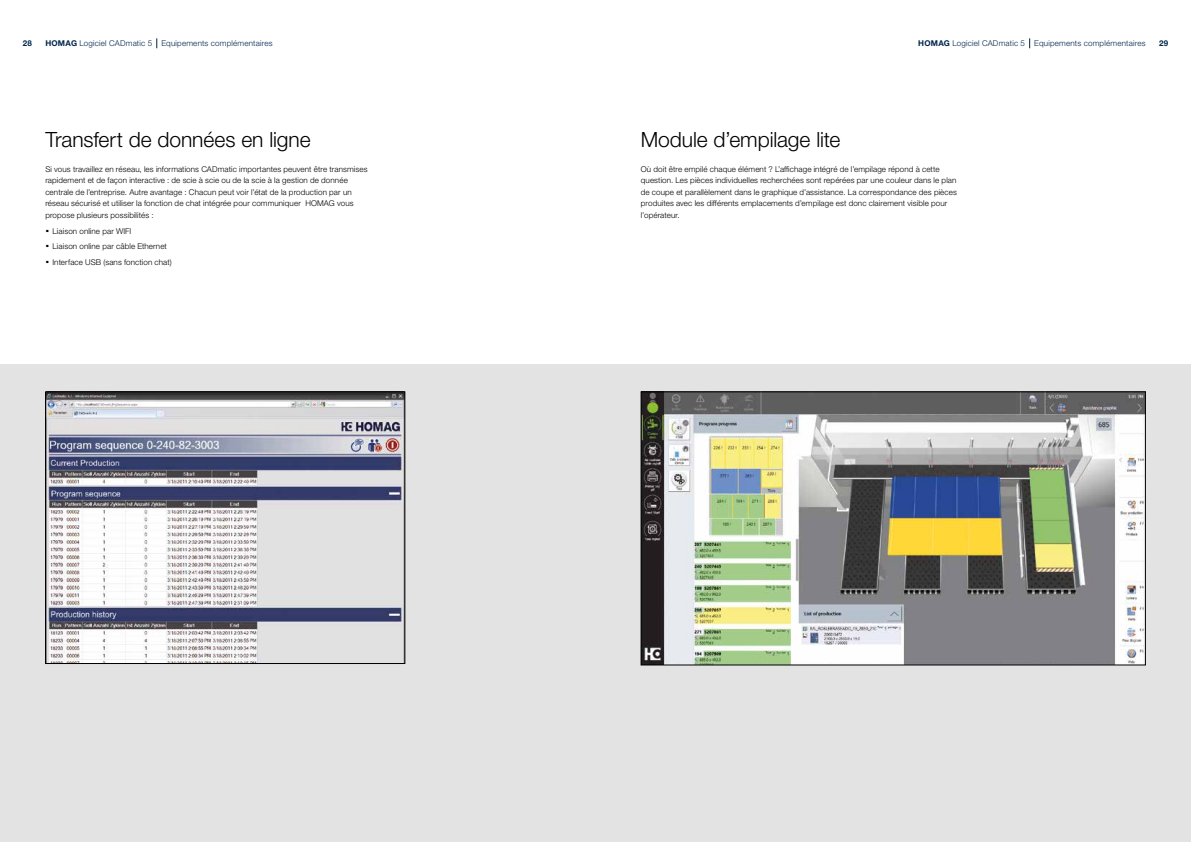
<style>
.page{position:relative;width:1191px;height:842px;background:#fff}
.page>*{position:absolute;margin:0;border:0;box-sizing:border-box;transform-origin:0 0}
.t1{font:300 21px "Helvetica Neue LTW1 G";letter-spacing:-.005em;color:#000}
.t2{font:300 8px/11.5px "Helvetica Neue LTW1 G";letter-spacing:.015em;color:#000}
.t3{font:300 8px "Helvetica Neue LTW1 G";letter-spacing:.025em;color:#00254b}
.t4{font:700 8px "Helvetica Neue LTW1 G";color:#00254b}
.s1{font-weight:700}
.s2{font-weight:700;font-size:14px}
</style>
<div class="page">
<div style="left:0;top:364px;width:1191px;height:478px;background:#e3e3e3"></div>
<img style="left:643px;top:394px;width:500px;height:269px">
<div style="left:641px;top:392px;width:504px;height:273px;border:1px solid #000"></div>
<img style="left:47px;top:394px;width:356px;height:268px">
<div style="left:45px;top:392px;width:360px;height:272px;border:1px solid #000"></div>
<p class="t4" style="left:23px;top:39px;width:11px">28</p>
<p class="t3" style="left:45px;top:39px;width:229px"><span class="s1">HOMAG</span> Logiciel CADmatic 5 Equipements complémentaires</p>
<p class="t3" style="left:918px;top:39px;width:229px"><span class="s1">HOMAG</span> Logiciel CADmatic 5 Equipements complémentaires</p>
<p class="t4" style="left:1159px;top:39px;width:11px">29</p>
<h1 class="t1" style="left:45px;top:127px;width:267px">Transfert de données en ligne</h1>
<p class="t2" style="left:45px;top:163px;width:324px">Si vous travaillez en réseau, les informations CADmatic importantes peuvent être transmises rapidement et de façon interactive : de scie à scie ou de la scie à la gestion de donnée centrale de l’entreprise. Autre avantage : Chacun peut voir l’état de la production par un réseau sécurisé et utiliser la fonction de chat intégrée pour communiquer HOMAG vous propose plusieurs possibilités :</p>
<p class="t2" style="left:45px;top:223px;width:128px;line-height:15.8px"><span class="s2">·</span> Liaison online par WIFI<br><span class="s2">·</span> Liaison online par câble Ethernet <span class="s2">·</span> Interface USB (sans fonction chat)</p>
<h1 class="t1" style="left:641px;top:127px;width:201px">Module d’empilage lite</h1>
<p class="t2" style="left:641px;top:163px;width:318px">Où doit être empilé chaque élément ? L’affichage intégré de l’empilage répond à cette question. Les pièces individuelles recherchées sont repérées par une couleur dans le plan de coupe et parallèlement dans le graphique d’assistance. La correspondance des pièces produites avec les différents emplacements d’empilage est donc clairement visible pour l’opérateur.</p>
</div>
